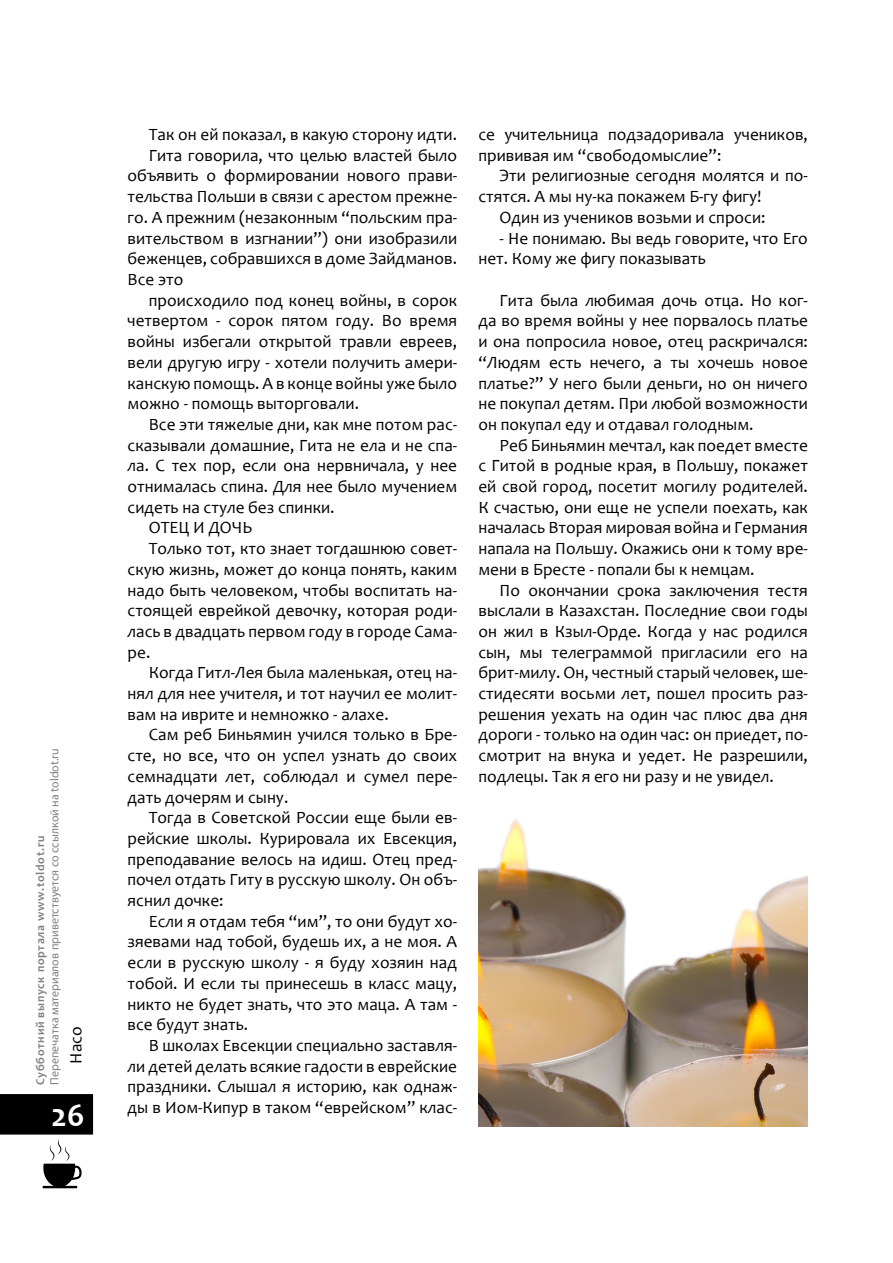
<style>
.page{position:relative;width:893px;height:1263px;background:#fff}
.page>*{position:absolute;margin:0;border:0;box-sizing:border-box;transform-origin:0 0}
.t1{font:700 33px "Candara";color:#fff}
.t2{font:17.25px/20.7px "Candara";color:#000;text-align:justify}
.t3{font:12px "Myriad Pro";color:#808285}
.t4{font:700 12px "Candara";letter-spacing:.06em;color:#808285}
</style>
<div class="page">
<div style="left:0;top:1094px;width:93px;height:40px;background:#000"></div>
<svg style="left:42px;top:1139px;width:40px;height:49px"></svg>
<img style="left:478px;top:819px;width:330px;height:308px">
<p class="t3" style="left:47px;top:1085px;width:338px;rotate:-90deg">Перепечатка материалов приветствуется со ссылкой на toldot.ru</p>
<h1 class="t1" style="left:51px;top:1095px;width:35px">26</h1>
<p class="t4" style="left:33px;top:1085px;width:251px;rotate:-90deg">Субботний выпуск портала www.toldot.ru</p>
<p class="t2" style="left:65px;top:1064px;width:39px;rotate:-90deg">Насо</p>
<p class="t2" style="left:149px;top:124px;width:310px">Так он ей показал, в какую сторону идти.</p>
<p class="t2" style="left:149px;top:145px;width:310px">Гита говорила, что целью властей было</p>
<p class="t2" style="left:128px;top:165px;width:331px">объявить о формировании нового прави-</p>
<p class="t2" style="left:128px;top:186px;width:331px">тельства Польши в связи с арестом прежне-</p>
<p class="t2" style="left:128px;top:207px;width:331px">го. А прежним (незаконным “польским пра-</p>
<p class="t2" style="left:128px;top:227px;width:331px">вительством в изгнании”) они изобразили</p>
<p class="t2" style="left:128px;top:248px;width:331px">беженцев, собравшихся в доме Зайдманов.</p>
<p class="t2" style="left:128px;top:269px;width:57px">Все это</p>
<p class="t2" style="left:149px;top:290px;width:310px">происходило под конец войны, в сорок</p>
<p class="t2" style="left:128px;top:310px;width:331px">четвертом - сорок пятом году. Во время</p>
<p class="t2" style="left:128px;top:331px;width:331px">войны избегали открытой травли евреев,</p>
<p class="t2" style="left:128px;top:352px;width:331px">вели другую игру - хотели получить амери-</p>
<p class="t2" style="left:128px;top:372px;width:331px">канскую помощь. А в конце войны уже было</p>
<p class="t2" style="left:128px;top:393px;width:233px">можно - помощь выторговали.</p>
<p class="t2" style="left:149px;top:414px;width:310px">Все эти тяжелые дни, как мне потом рас-</p>
<p class="t2" style="left:128px;top:434px;width:331px">сказывали домашние, Гита не ела и не спа-</p>
<p class="t2" style="left:128px;top:455px;width:331px">ла. С тех пор, если она нервничала, у нее</p>
<p class="t2" style="left:128px;top:476px;width:331px">отнималась спина. Для нее было мучением</p>
<p class="t2" style="left:128px;top:497px;width:208px">сидеть на стуле без спинки.</p>
<p class="t2" style="left:149px;top:517px;width:105px">ОТЕЦ И ДОЧЬ</p>
<p class="t2" style="left:149px;top:538px;width:310px">Только тот, кто знает тогдашнюю совет-</p>
<p class="t2" style="left:128px;top:559px;width:331px">скую жизнь, может до конца понять, каким</p>
<p class="t2" style="left:128px;top:579px;width:331px">надо быть человеком, чтобы воспитать на-</p>
<p class="t2" style="left:128px;top:600px;width:331px">стоящей еврейкой девочку, которая роди-</p>
<p class="t2" style="left:128px;top:621px;width:331px">лась в двадцать первом году в городе Сама-</p>
<p class="t2" style="left:128px;top:641px;width:24px">ре.</p>
<p class="t2" style="left:149px;top:662px;width:310px">Когда Гитл-Лея была маленькая, отец на-</p>
<p class="t2" style="left:128px;top:683px;width:331px">нял для нее учителя, и тот научил ее молит-</p>
<p class="t2" style="left:128px;top:704px;width:263px">вам на иврите и немножко - алахе.</p>
<p class="t2" style="left:149px;top:724px;width:310px">Сам реб Биньямин учился только в Бре-</p>
<p class="t2" style="left:128px;top:745px;width:331px">сте, но все, что он успел узнать до своих</p>
<p class="t2" style="left:128px;top:766px;width:331px">семнадцати лет, соблюдал и сумел пере-</p>
<p class="t2" style="left:128px;top:786px;width:162px">дать дочерям и сыну.</p>
<p class="t2" style="left:149px;top:807px;width:310px">Тогда в Советской России еще были ев-</p>
<p class="t2" style="left:128px;top:828px;width:331px">рейские школы. Курировала их Евсекция,</p>
<p class="t2" style="left:128px;top:848px;width:331px">преподавание велось на идиш. Отец пред-</p>
<p class="t2" style="left:128px;top:869px;width:331px">почел отдать Гиту в русскую школу. Он объ-</p>
<p class="t2" style="left:128px;top:890px;width:98px">яснил дочке:</p>
<p class="t2" style="left:149px;top:911px;width:310px">Если я отдам тебя “им”, то они будут хо-</p>
<p class="t2" style="left:128px;top:931px;width:331px">зяевами над тобой, будешь их, а не моя. А</p>
<p class="t2" style="left:128px;top:952px;width:331px">если в русскую школу - я буду хозяин над</p>
<p class="t2" style="left:128px;top:973px;width:331px">тобой. И если ты принесешь в класс мацу,</p>
<p class="t2" style="left:128px;top:993px;width:331px">никто не будет знать, что это маца. А там -</p>
<p class="t2" style="left:128px;top:1014px;width:122px">все будут знать.</p>
<p class="t2" style="left:149px;top:1035px;width:310px">В школах Евсекции специально заставля-</p>
<p class="t2" style="left:128px;top:1055px;width:331px">ли детей делать всякие гадости в еврейские</p>
<p class="t2" style="left:128px;top:1076px;width:331px">праздники. Слышал я историю, как однаж-</p>
<p class="t2" style="left:128px;top:1097px;width:331px">ды в Иом-Кипур в таком “еврейском” клас-</p>
<p class="t2" style="left:478px;top:124px;width:331px">се учительница подзадоривала учеников, прививая им “свободомыслие”:</p>
<p class="t2" style="left:500px;top:165px;width:310px">Эти религиозные сегодня молятся и по-</p>
<p class="t2" style="left:478px;top:186px;width:285px">стятся. А мы ну-ка покажем Б-гу фигу!</p>
<p class="t2" style="left:500px;top:207px;width:267px">Один из учеников возьми и спроси:</p>
<p class="t2" style="left:478px;top:227px;width:331px;text-indent:21px">- Не понимаю. Вы ведь говорите, что Его нет. Кому же фигу показывать</p>
<p class="t2" style="left:478px;top:290px;width:331px;text-indent:21px">Гита была любимая дочь отца. Но ког&shy;да во время войны у нее порвалось платье и она попросила новое, отец раскричался: “Людям есть нечего, а ты хочешь новое платье?” У него были деньги, но он ничего не покупал детям. При любой возможности он покупал еду и отдавал голодным.</p>
<p class="t2" style="left:478px;top:434px;width:331px;text-indent:21px">Реб Биньямин мечтал, как поедет вместе с Гитой в родные края, в Польшу, покажет ей свой город, посетит могилу родителей.<br>К счастью, они еще не успели поехать, как началась Вторая мировая война и Германия напала на Польшу. Окажись они к тому вре&shy;мени в Бресте - попали бы к немцам.</p>
<p class="t2" style="left:478px;top:579px;width:331px;text-indent:21px">По окончании срока заключения тестя выслали в Казахстан. Последние свои годы он жил в Кзыл-Орде. Когда у нас родился сын, мы телеграммой пригласили его на брит-милу. Он, честный старый человек, ше&shy;стидесяти восьми лет, пошел просить раз&shy;решения уехать на один час плюс два дня дороги - только на один час: он приедет, по&shy;смотрит на внука и уедет. Не разрешили, подлецы. Так я его ни разу и не увидел.</p>
</div>
